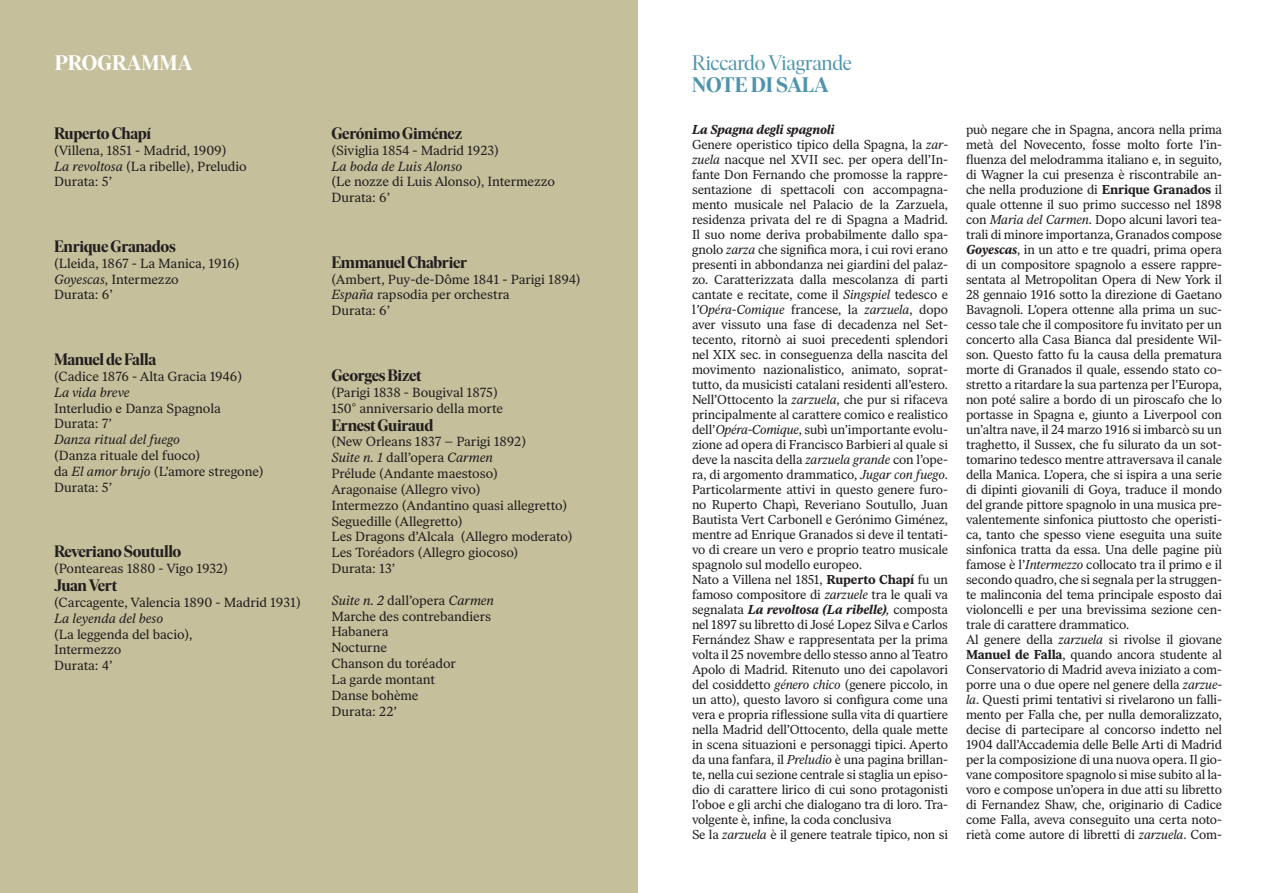
<style>
.page{position:relative;width:1276px;height:893px;background:#fff}
.page>*{position:absolute;margin:0;border:0;box-sizing:border-box;transform-origin:0 0}
.t1{font:21px "Ivar Display";letter-spacing:-.005em;color:#4f94ac}
.t2{font:700 21px "Ivar Display";letter-spacing:-.005em;color:#4f94ac}
.t3{font:700 21px "Ivar Display";color:#fff}
.t4{font:700 16.5px "Ivar Display";letter-spacing:-.02em;color:#231f20}
.t5{font:13.2px/15.9px "Ivar Text";letter-spacing:-.005em;color:#231f20}
.t6{font:italic 13.2px "Ivar Text";color:#231f20}
.t7{font:12.9px/15px "Ivar Text";letter-spacing:-.01em;color:#231f20}
.s1{font-style:italic}
.s2{font-weight:700;font-style:italic}
.s3{font-weight:700}
</style>
<div class="page">
<div style="left:0;top:0;width:638px;height:893px;background:#c5c09b"></div>
<h1 class="t3" style="left:55px;top:51px;width:139px">PROGRAMMA</h1>
<p class="t4" style="left:54px;top:124px;width:99px">Ruperto Chapí</p>
<p class="t5" style="left:54px;top:142px;width:194px">(Villena, 1851 - Madrid, 1909)<br><span class="s1">La revoltosa</span> (La ribelle), Preludio<br>Durata: 5’</p>
<p class="t4" style="left:54px;top:237px;width:123px">Enrique Granados</p>
<p class="t5" style="left:54px;top:255px;width:187px">(Lleida, 1867 - La Manica, 1916)<br><span class="s1">Goyescas</span>, Intermezzo<br>Durata: 6’</p>
<p class="t4" style="left:54px;top:350px;width:104px">Manuel de Falla</p>
<p class="t5" style="left:54px;top:368px;width:190px">(Cadice 1876 - Alta Gracia 1946)</p>
<p class="t6" style="left:54px;top:384px;width:77px">La vida breve</p>
<p class="t5" style="left:54px;top:400px;width:168px">Interludio e Danza Spagnola<br>Durata: 7’</p>
<p class="t6" style="left:54px;top:432px;width:128px">Danza ritual del fuego</p>
<p class="t5" style="left:54px;top:447px;width:211px">(Danza rituale del fuoco)<br>da <span class="s1">El amor brujo</span> (L’amore stregone)<br>Durata: 5’</p>
<p class="t4" style="left:54px;top:542px;width:129px">Reveriano Soutullo</p>
<p class="t5" style="left:54px;top:561px;width:175px">(Ponteareas 1880 - Vigo 1932)</p>
<p class="t4" style="left:54px;top:576px;width:65px">Juan Vert</p>
<p class="t5" style="left:54px;top:594px;width:248px">(Carcagente, Valencia 1890 - Madrid 1931)</p>
<p class="t6" style="left:54px;top:610px;width:111px">La leyenda del beso</p>
<p class="t5" style="left:54px;top:626px;width:140px">(La leggenda del bacio),<br>Intermezzo<br>Durata: 4’</p>
<p class="t4" style="left:331px;top:124px;width:132px">Gerónimo Giménez</p>
<p class="t5" style="left:331px;top:142px;width:169px">(Siviglia 1854 - Madrid 1923)</p>
<p class="t6" style="left:331px;top:158px;width:132px">La boda de Luis Alonso</p>
<p class="t5" style="left:331px;top:174px;width:225px">(Le nozze di Luis Alonso), Intermezzo<br>Durata: 6’</p>
<p class="t4" style="left:331px;top:253px;width:137px">Emmanuel Chabrier</p>
<p class="t5" style="left:331px;top:271px;width:251px">(Ambert, Puy-de-Dôme 1841 - Parigi 1894)<br><span class="s1">España</span> rapsodia per orchestra<br>Durata: 6’</p>
<p class="t4" style="left:331px;top:366px;width:92px">Georges Bizet</p>
<p class="t5" style="left:331px;top:384px;width:173px">(Parigi 1838 - Bougival 1875)<br>150° anniversario della morte</p>
<p class="t4" style="left:331px;top:416px;width:104px">Ernest Guiraud</p>
<p class="t5" style="left:331px;top:434px;width:243px">(New Orleans 1837 – Parigi 1892)<br><span class="s1">Suite n. 1</span> dall’opera <span class="s1">Carmen<br></span>Prélude (Andante maestoso)<br>Aragonaise (Allegro vivo)<br>Intermezzo (Andantino quasi allegretto)<br>Seguedille (Allegretto)<br>Les Dragons d’Alcala (Allegro moderato)<br>Les Toréadors (Allegro giocoso)<br>Durata: 13’</p>
<p class="t5" style="left:331px;top:592px;width:164px"><span class="s1">Suite n. 2</span> dall’opera <span class="s1">Carmen<br></span>Marche des contrebandiers<br>Habanera<br>Nocturne<br>Chanson du toréador<br>La garde montant<br>Danse bohème<br>Durata: 22’</p>
<h1 class="t1" style="left:692px;top:51px;width:161px">Riccardo Viagrande</h1>
<h1 class="t2" style="left:692px;top:73px;width:138px">NOTE DI SALA</h1>
<p class="t7" style="left:692px;top:122px;width:257px"><span class="s2">La Spagna degli spagnoli<br></span>Genere operistico tipico della Spagna, la <span class="s1">zar&shy;zuela</span> nacque nel XVII sec. per opera dell’In&shy;fante Don Fernando che promosse la rappre&shy;sentazione di spettacoli con accompagna&shy;mento musicale nel Palacio de la Zarzuela, residenza privata del re di Spagna a Madrid.<br>Il suo nome deriva probabilmente dallo spa&shy;gnolo <span class="s1">zarza</span> che significa mora, i cui rovi erano presenti in abbondanza nei giardini del palaz&shy;zo. Caratterizzata dalla mescolanza di parti cantate e recitate, come il <span class="s1">Singspiel</span> tedesco e l<span class="s1">’Opéra-Comique</span> francese, la <span class="s1">zarzuela</span>, dopo aver vissuto una fase di decadenza nel Set&shy;tecento, ritornò ai suoi precedenti splendori nel XIX sec. in conseguenza della nascita del movimento nazionalistico, animato, soprat&shy;tutto, da musicisti catalani residenti all’estero.<br>Nell’Ottocento la <span class="s1">zarzuela</span>, che pur si rifaceva principalmente al carattere comico e realistico dell’<span class="s1">Opéra-Comique</span>, subì un’importante evolu&shy;zione ad opera di Francisco Barbieri al quale si deve la nascita della <span class="s1">zarzuela grande</span> con l’ope&shy;ra, di argomento drammatico, <span class="s1">Jugar con fuego</span>.<br>Particolarmente attivi in questo genere furo&shy;no Ruperto Chapì, Reveriano Soutullo, Juan Bautista Vert Carbonell e Gerónimo Giménez, mentre ad Enrique Granados si deve il tentati&shy;vo di creare un vero e proprio teatro musicale spagnolo sul modello europeo.<br>Nato a Villena nel 1851, <span class="s3">Ruperto Chapí</span> fu un famoso compositore di <span class="s1">zarzuele</span> tra le quali va segnalata <span class="s2">La revoltosa (La ribelle)</span><span class="s1">,</span> composta nel 1897 su libretto di José Lopez Silva e Carlos Fernández Shaw e rappresentata per la prima volta il 25 novembre dello stesso anno al Teatro Apolo di Madrid. Ritenuto uno dei capolavori del cosiddetto <span class="s1">género chico</span> (genere piccolo, in un atto), questo lavoro si configura come una vera e propria riflessione sulla vita di quartiere nella Madrid dell’Ottocento, della quale mette in scena situazioni e personaggi tipici. Aperto da una fanfara, il <span class="s1">Preludio</span> è una pagina brillan&shy;te, nella cui sezione centrale si staglia un episo&shy;dio di carattere lirico di cui sono protagonisti l’oboe e gli archi che dialogano tra di loro. Tra&shy;volgente è, infine, la coda conclusiva<br>Se la <span class="s1">zarzuela</span> è il genere teatrale tipico, non si</p>
<p class="t7" style="left:966px;top:122px;width:257px">può negare che in Spagna, ancora nella prima metà del Novecento, fosse molto forte l’in&shy;fluenza del melodramma italiano e, in seguito, di Wagner la cui presenza è riscontrabile an&shy;che nella produzione di <span class="s3">Enrique Granados</span> il quale ottenne il suo primo successo nel 1898 con <span class="s1">Maria del Carmen</span>. Dopo alcuni lavori tea&shy;trali di minore importanza, Granados compose <span class="s2">Goyescas</span>, in un atto e tre quadri, prima opera di un compositore spagnolo a essere rappre&shy;sentata al Metropolitan Opera di New York il 28 gennaio 1916 sotto la direzione di Gaetano Bavagnoli. L’opera ottenne alla prima un suc&shy;cesso tale che il compositore fu invitato per un concerto alla Casa Bianca dal presidente Wil&shy;son. Questo fatto fu la causa della prematura morte di Granados il quale, essendo stato co&shy;stretto a ritardare la sua partenza per l’Europa, non poté salire a bordo di un piroscafo che lo portasse in Spagna e, giunto a Liverpool con un’altra nave, il 24 marzo 1916 si imbarcò su un traghetto, il Sussex, che fu silurato da un sot&shy;tomarino tedesco mentre attraversava il canale della Manica. L’opera, che si ispira a una serie di dipinti giovanili di Goya, traduce il mondo del grande pittore spagnolo in una musica pre&shy;valentemente sinfonica piuttosto che operisti&shy;ca, tanto che spesso viene eseguita una suite sinfonica tratta da essa. Una delle pagine più famose è l’<span class="s1">Intermezzo</span> collocato tra il primo e il secondo quadro, che si segnala per la struggen&shy;te malinconia del tema principale esposto dai violoncelli e per una brevissima sezione cen&shy;trale di carattere drammatico.<br>Al genere della <span class="s1">zarzuela</span> si rivolse il giovane <span class="s3">Manuel de Falla</span>, quando ancora studente al Conservatorio di Madrid aveva iniziato a com&shy;porre una o due opere nel genere della <span class="s1">zarzue&shy;la</span>. Questi primi tentativi si rivelarono un falli&shy;mento per Falla che, per nulla demoralizzato, decise di partecipare al concorso indetto nel 1904 dall’Accademia delle Belle Arti di Madrid per la composizione di una nuova opera. Il gio&shy;vane compositore spagnolo si mise subito al la&shy;voro e compose un’opera in due atti su libretto di Fernandez Shaw, che, originario di Cadice come Falla, aveva conseguito una certa noto&shy;rietà come autore di libretti di <span class="s1">zarzuela</span>. Com-</p>
</div>
